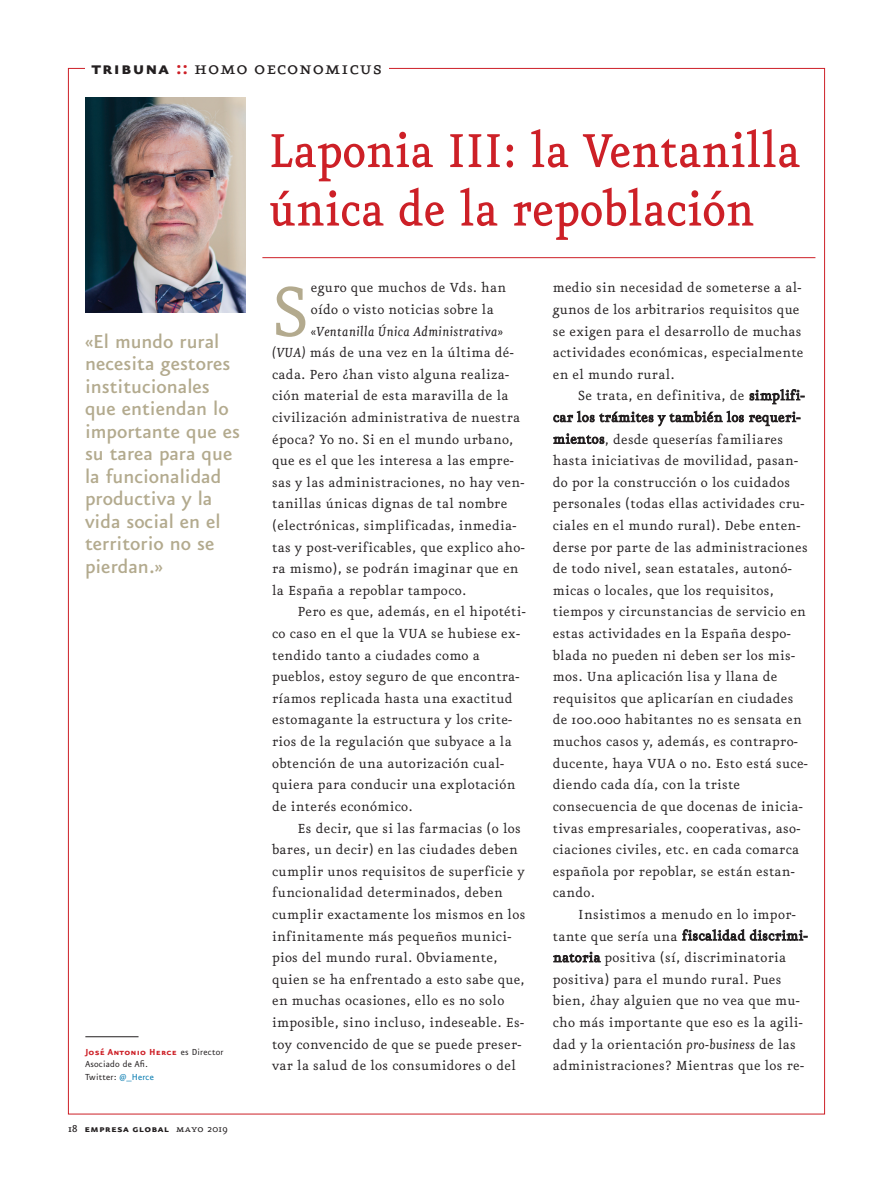
<style>
.page{position:relative;width:893px;height:1191px;background:#fff}
.page>*{position:absolute;margin:0;border:0;box-sizing:border-box;transform-origin:0 0}
.t1{font:82.95px "Eureka";color:#b3aa8e}
.t2{font:500 57px/58.5px "Eureka";color:#cd2027;scale:.9 1}
.t3{font:500 22.5px/22.5px "Eureka Sans";color:#b3aa8e}
.t4{font:21.9px "Eureka Small Caps";letter-spacing:.025em;color:#231f20}
.t5{font:15.75px/21.6px "Eureka";letter-spacing:.02em;color:#231f20}
.t6{font:12px "Eureka Sans Bold Caps";letter-spacing:.025em;color:#231f20}
.t7{font:10.5px/12.8px "Eureka Sans";letter-spacing:.015em;color:#231f20}
.t8{font:10.5px "Eureka Sans Bold Caps";letter-spacing:.015em;color:#cd2027}
.s1{font-family:"Eureka Sans Bold Caps"}
.s2{font-family:"Eureka Sans Bold Caps";color:#cd2027}
.s3{font-family:"Eureka Sans";color:#231f20}
.s4{color:#0078ae}
.s5{font-family:"Eureka";font-weight:500}
.s6{font-family:"Eureka Small Caps"}
.s7{font-family:"Eureka"}
.s8{font-style:italic}
</style>
<div class="page">
<hr style="left:262px;top:257px;width:553px;height:1px;background:#cd2027">
<img style="left:85px;top:98px;width:160px;height:215px">
<hr style="left:85px;top:1036px;width:54px;height:1px;background:#231f20">
<h3 class="t4" style="left:92px;top:57px;width:292px"><span class="s1">tribuna</span> <span class="s2">::</span> homo oeconomicus</h3>
<h3 class="t3" style="left:85px;top:328px;width:157px">«El mundo rural necesita gestores institucionales que entiendan lo importante que es su tarea para que la funcionalidad productiva y la vida social en el territorio no se pierdan.»</h3>
<p class="t8" style="left:85px;top:1046px;width:140px">José Antonio Herce <span class="s3">es Director</span></p>
<p class="t7" style="left:85px;top:1058px;width:70px">Asociado de Afi.<br>Twitter: <span class="s4">@_Herce</span></p>
<p class="t6" style="left:68px;top:1122px;width:161px"><span class="s5">18</span> empresa global <span class="s6">mayo</span> <span class="s7">2019</span></p>
<h2 class="t2" style="left:269px;top:124px;width:592px">Laponia III: la Ventanilla única de la repoblación</h2>
<h1 class="t1" style="left:272px;top:272px;width:39px">S</h1>
<p class="t5" style="left:311px;top:277px;width:197px">eguro que muchos de Vds. han oído o visto noticias sobre la</p>
<p class="t5" style="left:272px;top:321px;width:254px;text-indent:39px"><span class="s8">«Ventanilla Única Administrativa» (VUA)</span> más de una vez en la última dé&shy;cada. Pero ¿han visto alguna realiza&shy;ción material de esta maravilla de la civilización administrativa de nuestra época? Yo no. Si en el mundo urbano, que es el que les interesa a las empre&shy;sas y las administraciones, no hay ven&shy;tanillas únicas dignas de tal nombre (electrónicas, simplificadas, inmedia&shy;tas y post-verificables, que explico aho&shy;ra mismo), se podrán imaginar que en la España a repoblar tampoco.</p>
<p class="t5" style="left:272px;top:601px;width:255px;text-indent:26px">Pero es que, además, en el hipotéti&shy;co caso en el que la VUA se hubiese ex&shy;tendido tanto a ciudades como a pueblos, estoy seguro de que encontra&shy;ríamos replicada hasta una exactitud estomagante la estructura y los crite&shy;rios de la regulación que subyace a la obtención de una autorización cual&shy;quiera para conducir una explotación de interés económico.</p>
<p class="t5" style="left:272px;top:817px;width:255px;text-indent:26px">Es decir, que si las farmacias (o los bares, un decir) en las ciudades deben cumplir unos requisitos de superficie y funcionalidad determinados, deben cumplir exactamente los mismos en los infinitamente más pequeños munici&shy;pios del mundo rural. Obviamente, quien se ha enfrentado a esto sabe que, en muchas ocasiones, ello es no solo imposible, sino incluso, indeseable. Es&shy;toy convencido de que se puede preser&shy;var la salud de los consumidores o del</p>
<p class="t5" style="left:553px;top:277px;width:252px">medio sin necesidad de someterse a al&shy;gunos de los arbitrarios requisitos que se exigen para el desarrollo de muchas actividades económicas, especialmente en el mundo rural.</p>
<p class="t5" style="left:553px;top:385px;width:257px;text-indent:25px">Se trata, en definitiva, de simplifi&shy;car los trámites y también los requeri&shy;mientos, desde queserías familiares hasta iniciativas de movilidad, pasan&shy;do por la construcción o los cuidados personales (todas ellas actividades cru&shy;ciales en el mundo rural). Debe enten&shy;derse por parte de las administraciones de todo nivel, sean estatales, autonó&shy;micas o locales, que los requisitos, tiempos y circunstancias de servicio en estas actividades en la España despo&shy;blada no pueden ni deben ser los mis&shy;mos. Una aplicación lisa y llana de requisitos que aplicarían en ciudades de 100.000 habitantes no es sensata en muchos casos y, además, es contrapro&shy;ducente, haya VUA o no. Esto está suce&shy;diendo cada día, con la triste consecuencia de que docenas de inicia&shy;tivas empresariales, cooperativas, aso&shy;ciaciones civiles, etc. en cada comarca española por repoblar, se están estan&shy;cando.</p>
<p class="t5" style="left:553px;top:904px;width:256px;text-indent:26px">Insistimos a menudo en lo impor&shy;tante que sería una fiscalidad discrimi&shy;natoria positiva (sí, discriminatoria positiva) para el mundo rural. Pues bien, ¿hay alguien que no vea que mu&shy;cho más importante que eso es la agili&shy;dad y la orientación <span class="s8">pro-business</span> de las administraciones? Mientras que los re-</p>
</div>
